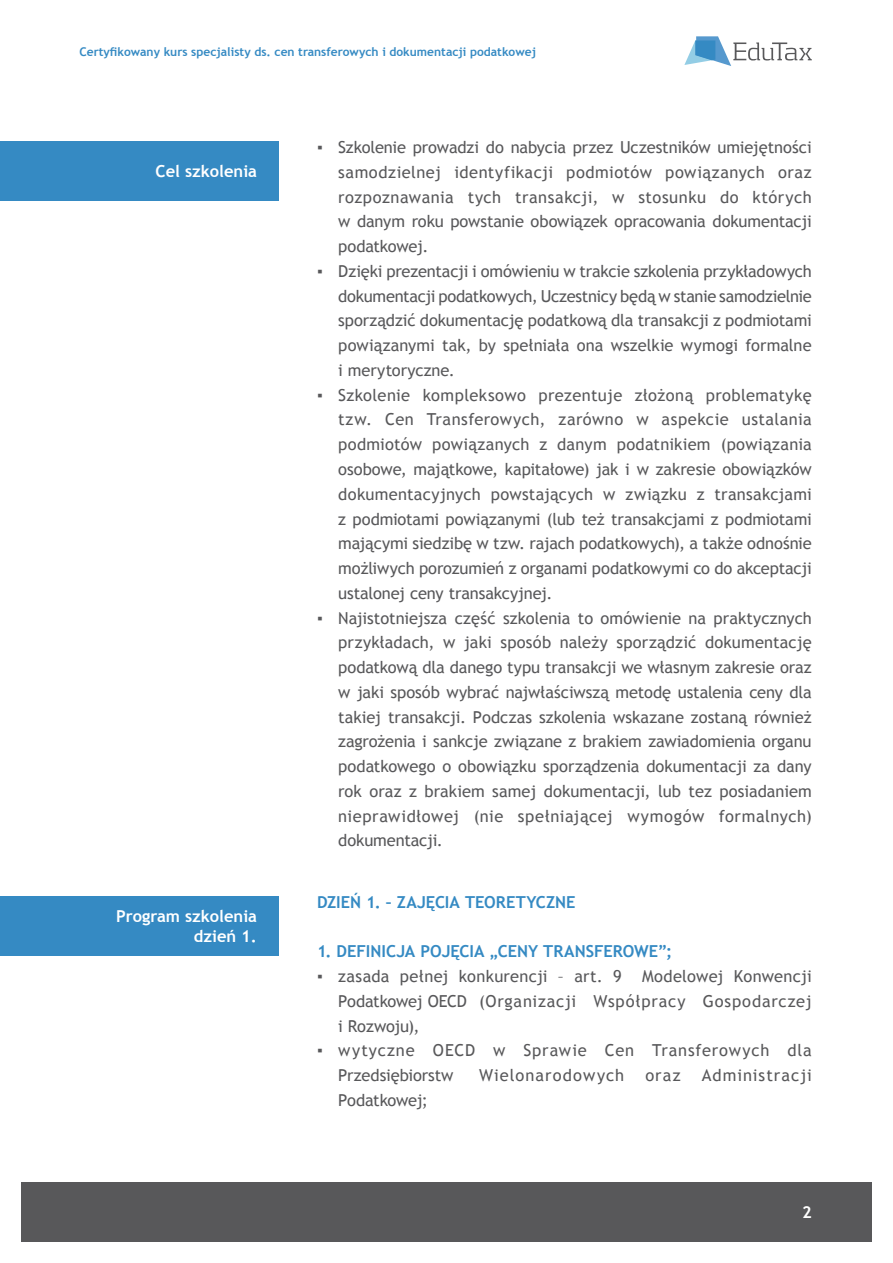
<style>
.page{position:relative;width:893px;height:1263px;background:#fff}
.page>*{position:absolute;margin:0;border:0;box-sizing:border-box;transform-origin:0 0}
.t1{font:16.5px/24.8px "Trebuchet MS";letter-spacing:.005em;color:#58585a;text-align:justify}
.t2{font:700 16.5px "Trebuchet MS";color:#358ac3}
.t3{font:16.5px/24.8px "Trebuchet MS";letter-spacing:.045em;color:#58585a}
.t4{font:700 16.5px/19.8px "Trebuchet MS";color:#fff;text-align:right}
.t5{font:16.5px "Trebuchet MS";letter-spacing:.06em;color:#58585a}
.t6{font:16.5px "Trebuchet MS";letter-spacing:-.015em;color:#58585a}
.t7{font:700 12px "Trebuchet MS";color:#358ac3}
</style>
<div class="page">
<svg style="left:684px;top:36px;width:128px;height:30px"></svg>
<div style="left:21px;top:1182px;width:851px;height:60px;background:#58585a"></div>
<div style="left:0;top:141px;width:278px;height:60px;background:#358ac3"></div>
<div style="left:0;top:896px;width:278px;height:60px;background:#358ac3"></div>
<p class="t7" style="left:79px;top:44px;width:458px">Certyfikowany kurs specjalisty ds. cen transferowych i dokumentacji podatkowej</p>
<p class="t4" style="left:156px;top:161px;width:103px">Cel szkolenia</p>
<p class="t4" style="left:116px;top:906px;width:142px">Program szkolenia dzień 1.</p>
<p class="t1" style="left:338px;top:135px;width:475px;text-indent:-21px">▪ Szkolenie prowadzi do nabycia przez Uczestników umiejętności samodzielnej identyfikacji podmiotów powiązanych oraz rozpoznawania tych transakcji, w stosunku do których w danym roku powstanie obowiązek opracowania dokumentacji podatkowej.</p>
<p class="t1" style="left:338px;top:259px;width:475px;text-indent:-21px">▪ Dzięki prezentacji i omówieniu w trakcie szkolenia przykładowych dokumentacji podatkowych, Uczestnicy będą w stanie samodzielnie sporządzić dokumentację podatkową dla transakcji z podmiotami powiązanymi tak, by spełniała ona wszelkie wymogi formalne i merytoryczne.</p>
<p class="t1" style="left:338px;top:383px;width:475px;text-indent:-21px">▪ Szkolenie kompleksowo prezentuje złożoną problematykę tzw. Cen Transferowych, zarówno w aspekcie ustalania podmiotów powiązanych z danym podatnikiem (powiązania osobowe, majątkowe, kapitałowe) jak i w zakresie obowiązków dokumentacyjnych powstających w związku z transakcjami z podmiotami powiązanymi (lub też transakcjami z podmiotami mającymi siedzibę w tzw. rajach podatkowych), a także odnośnie możliwych porozumień z organami podatkowymi co do akceptacji ustalonej ceny transakcyjnej.</p>
<p class="t1" style="left:338px;top:605px;width:475px;text-indent:-21px">▪ Najistotniejsza część szkolenia to omówienie na praktycznych przykładach, w jaki sposób należy sporządzić dokumentację podatkową dla danego typu transakcji we własnym zakresie oraz w jaki sposób wybrać najwłaściwszą metodę ustalenia ceny dla takiej transakcji. Podczas szkolenia wskazane zostaną również zagrożenia i sankcje związane z brakiem zawiadomienia organu podatkowego o obowiązku sporządzenia dokumentacji za dany rok oraz z brakiem samej dokumentacji, lub tez posiadaniem nieprawidłowej (nie spełniającej wymogów formalnych) dokumentacji.</p>
<p class="t2" style="left:317px;top:892px;width:260px">dzień 1. – Zajęcia teoretyczne</p>
<p class="t2" style="left:317px;top:941px;width:357px">1. Definicja pojęcia „Ceny Transferowe”;</p>
<p class="t1" style="left:338px;top:964px;width:475px;text-indent:-21px">▪ zasada pełnej konkurencji – art. 9 Modelowej Konwencji Podatkowej OECD (Organizacji Współpracy Gospodarczej i Rozwoju),</p>
<p class="t3" style="left:338px;top:1038px;width:475px;text-indent:-21px">▪ wytyczne OECD w Sprawie Cen Transferowych dla<br>Przedsiębiorstw</p>
<p class="t5" style="left:479px;top:1066px;width:147px">Wielonarodowych</p>
<p class="t1" style="left:645px;top:1063px;width:37px">oraz</p>
<p class="t5" style="left:702px;top:1066px;width:112px">Administracji</p>
<p class="t6" style="left:338px;top:1090px;width:91px">Podatkowej;</p>
<p class="t4" style="left:802px;top:1202px;width:11px">2</p>
</div>
